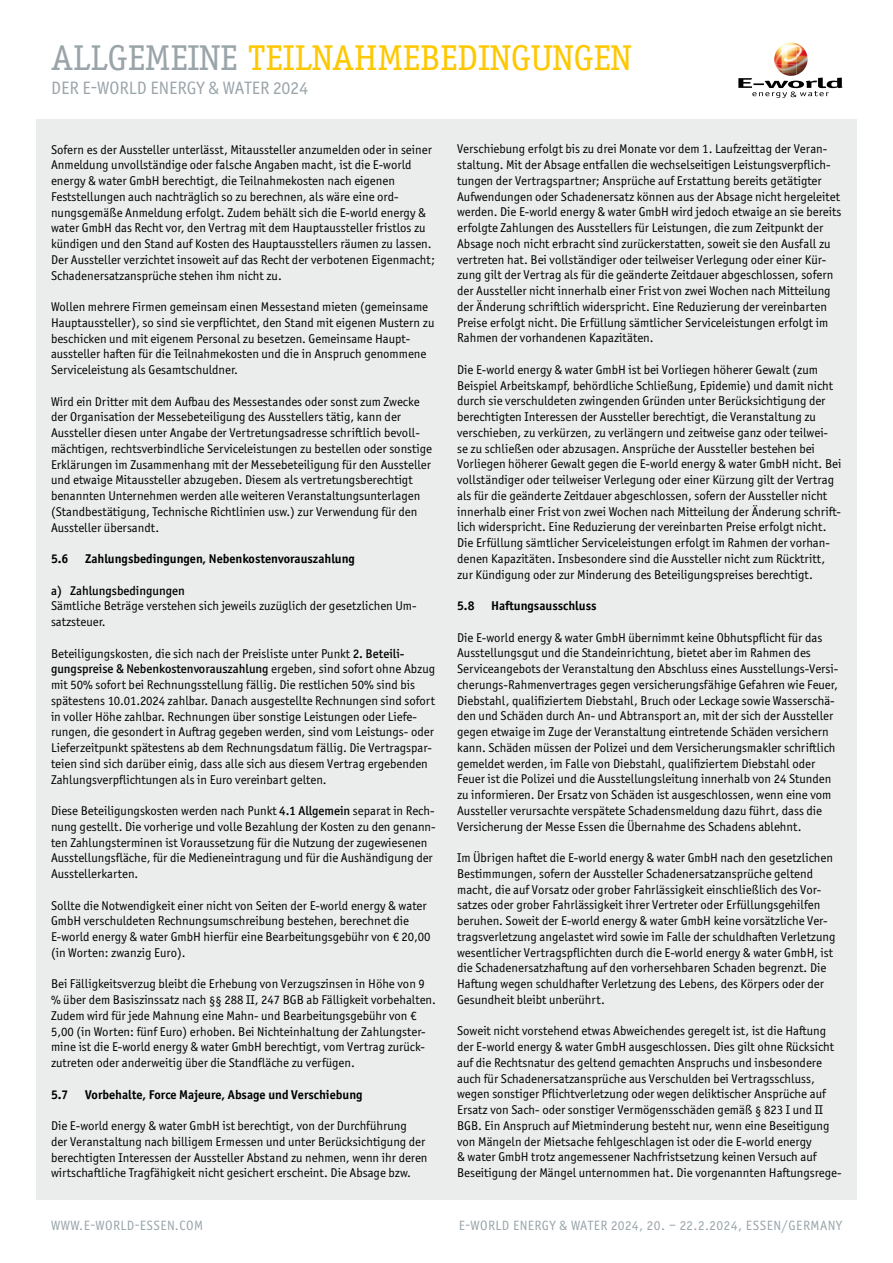
<style>
.page{position:relative;width:893px;height:1263px;background:#fff}
.page>*{position:absolute;margin:0;border:0;box-sizing:border-box;transform-origin:0 0}
.t1{font:36px "Officina Serif Std";color:#fec800}
.t2{font:18px "Officina Sans ITC Pro";color:#9aa5aa}
.t3{font:13.5px "Officina Sans ITC Pro";letter-spacing:.03em;color:#9aa5aa}
.t4{font:12.75px/15.8px "Officina Sans ITC Pro";color:#000}
.t5{font:700 12.75px "Officina Sans ITC Pro";color:#000}
.t6{font:500 12.75px "Officina Sans ITC Pro";color:#000}
.s1{color:#9aa5aa}
.s2{font-weight:500}
</style>
<div class="page">
<div style="left:36px;top:119px;width:821px;height:1080px;background:#ebeded"></div>
<img style="left:774px;top:43px;width:22px;height:22px">
<svg style="left:738px;top:65px;width:104px;height:33px"></svg>
<h1 class="t1" style="left:51px;top:37px;width:582px"><span class="s1">ALLGEMEINE</span> TEILNAHMEBEDINGUNGEN</h1>
<h2 class="t2" style="left:51px;top:78px;width:259px">DER E-WORLD ENERGY &amp; WATER 2024</h2>
<p class="t4" style="left:51px;top:141px;width:385px">Sofern es der Aussteller unterlässt, Mitaussteller anzumelden oder in seiner Anmeldung unvollständige oder falsche Angaben macht, ist die E-world energy &amp; water GmbH berechtigt, die Teilnahmekosten nach eigenen Feststellungen auch nachträglich so zu berechnen, als wäre eine ord&shy;nungsgemäße Anmeldung erfolgt. Zudem behält sich die E-world energy &amp; water GmbH das Recht vor, den Vertrag mit dem Hauptaussteller fristlos zu kündigen und den Stand auf Kosten des Hauptausstellers räumen zu lassen.<br>Der Aussteller verzichtet insoweit auf das Recht der verbotenen Eigenmacht; Schadenersatzansprüche stehen ihm nicht zu.</p>
<p class="t4" style="left:51px;top:299px;width:385px">Wollen mehrere Firmen gemeinsam einen Messestand mieten (gemeinsame Hauptaussteller), so sind sie verpflichtet, den Stand mit eigenen Mustern zu beschicken und mit eigenem Personal zu besetzen. Gemeinsame Haupt&shy;aussteller haften für die Teilnahmekosten und die in Anspruch genommene Serviceleistung als Gesamtschuldner.</p>
<p class="t4" style="left:51px;top:393px;width:383px">Wird ein Dritter mit dem Aufbau des Messestandes oder sonst zum Zwecke der Organisation der Messebeteiligung des Ausstellers tätig, kann der Aussteller diesen unter Angabe der Vertretungsadresse schriftlich bevoll&shy;mächtigen, rechtsverbindliche Serviceleistungen zu bestellen oder sonstige Erklärungen im Zusammenhang mit der Messebeteiligung für den Aussteller und etwaige Mitaussteller abzugeben. Diesem als vertretungsberechtigt benannten Unternehmen werden alle weiteren Veranstaltungsunterlagen (Standbestätigung, Technische Richtlinien usw.) zur Verwendung für den Aussteller übersandt.</p>
<p class="t5" style="left:51px;top:551px;width:19px">5.6</p>
<p class="t5" style="left:85px;top:551px;width:271px">Zahlungsbedingungen, Nebenkostenvorauszahlung</p>
<p class="t6" style="left:51px;top:582px;width:135px">a) Zahlungsbedingungen</p>
<p class="t4" style="left:51px;top:598px;width:367px">Sämtliche Beträge verstehen sich jeweils zuzüglich der gesetzlichen Um&shy;satzsteuer.</p>
<p class="t4" style="left:51px;top:645px;width:386px">Beteiligungskosten, die sich nach der Preisliste unter Punkt <span class="s2">2. Beteili&shy;gungspreise &amp; Nebenkostenvorauszahlung</span> ergeben, sind sofort ohne Abzug mit 50% sofort bei Rechnungsstellung fällig. Die restlichen 50% sind bis spätestens 10.01.2024 zahlbar. Danach ausgestellte Rechnungen sind sofort in voller Höhe zahlbar. Rechnungen über sonstige Leistungen oder Liefe&shy;rungen, die gesondert in Auftrag gegeben werden, sind vom Leistungs- oder Lieferzeitpunkt spätestens ab dem Rechnungsdatum fällig. Die Vertragspar&shy;teien sind sich darüber einig, dass alle sich aus diesem Vertrag ergebenden Zahlungsverpflichtungen als in Euro vereinbart gelten.</p>
<p class="t4" style="left:51px;top:803px;width:386px">Diese Beteiligungskosten werden nach Punkt <span class="s2">4.1 Allgemein</span> separat in Rech&shy;nung gestellt. Die vorherige und volle Bezahlung der Kosten zu den genann&shy;ten Zahlungsterminen ist Voraussetzung für die Nutzung der zugewiesenen Ausstellungsfläche, für die Medieneintragung und für die Aushändigung der Ausstellerkarten.</p>
<p class="t4" style="left:51px;top:897px;width:381px">Sollte die Notwendigkeit einer nicht von Seiten der E-world energy &amp; water GmbH verschuldeten Rechnungsumschreibung bestehen, berechnet die E-world energy &amp; water GmbH hierfür eine Bearbeitungsgebühr von € 20,00 (in Worten: zwanzig Euro).</p>
<p class="t4" style="left:51px;top:976px;width:386px">Bei Fälligkeitsverzug bleibt die Erhebung von Verzugszinsen in Höhe von 9 % über dem Basiszinssatz nach §§ 288 II, 247 BGB ab Fälligkeit vorbehalten.<br>Zudem wird für jede Mahnung eine Mahn- und Bearbeitungsgebühr von € 5,00 (in Worten: fünf Euro) erhoben. Bei Nichteinhaltung der Zahlungster&shy;mine ist die E-world energy &amp; water GmbH berechtigt, vom Vertrag zurück&shy;zutreten oder anderweitig über die Standfläche zu verfügen.</p>
<p class="t5" style="left:51px;top:1086px;width:19px">5.7</p>
<p class="t5" style="left:85px;top:1086px;width:279px">Vorbehalte, Force Majeure, Absage und Verschiebung</p>
<p class="t4" style="left:51px;top:1118px;width:378px">Die E-world energy &amp; water GmbH ist berechtigt, von der Durchführung<br>der Veranstaltung nach billigem Ermessen und unter Berücksichtigung der berechtigten Interessen der Aussteller Abstand zu nehmen, wenn ihr deren wirtschaftliche Tragfähigkeit nicht gesichert erscheint. Die Absage bzw.</p>
<p class="t4" style="left:457px;top:141px;width:386px">Verschiebung erfolgt bis zu drei Monate vor dem 1. Laufzeittag der Veran&shy;staltung. Mit der Absage entfallen die wechselseitigen Leistungsverpflich&shy;tungen der Vertragspartner; Ansprüche auf Erstattung bereits getätigter Aufwendungen oder Schadenersatz können aus der Absage nicht hergeleitet werden. Die E-world energy &amp; water GmbH wird jedoch etwaige an sie bereits erfolgte Zahlungen des Ausstellers für Leistungen, die zum Zeitpunkt der Absage noch nicht erbracht sind zurückerstatten, soweit sie den Ausfall zu vertreten hat. Bei vollständiger oder teilweiser Verlegung oder einer Kür&shy;zung gilt der Vertrag als für die geänderte Zeitdauer abgeschlossen, sofern der Aussteller nicht innerhalb einer Frist von zwei Wochen nach Mitteilung der Änderung schriftlich widerspricht. Eine Reduzierung der vereinbarten Preise erfolgt nicht. Die Erfüllung sämtlicher Serviceleistungen erfolgt im Rahmen der vorhandenen Kapazitäten.</p>
<p class="t4" style="left:457px;top:362px;width:386px">Die E-world energy &amp; water GmbH ist bei Vorliegen höherer Gewalt (zum Beispiel Arbeitskampf, behördliche Schließung, Epidemie) und damit nicht durch sie verschuldeten zwingenden Gründen unter Berücksichtigung der berechtigten Interessen der Aussteller berechtigt, die Veranstaltung zu verschieben, zu verkürzen, zu verlängern und zeitweise ganz oder teilwei&shy;se zu schließen oder abzusagen. Ansprüche der Aussteller bestehen bei Vorliegen höherer Gewalt gegen die E-world energy &amp; water GmbH nicht. Bei vollständiger oder teilweiser Verlegung oder einer Kürzung gilt der Vertrag als für die geänderte Zeitdauer abgeschlossen, sofern der Aussteller nicht innerhalb einer Frist von zwei Wochen nach Mitteilung der Änderung schrift&shy;lich widerspricht. Eine Reduzierung der vereinbarten Preise erfolgt nicht.<br>Die Erfüllung sämtlicher Serviceleistungen erfolgt im Rahmen der vorhan&shy;denen Kapazitäten. Insbesondere sind die Aussteller nicht zum Rücktritt, zur Kündigung oder zur Minderung des Beteiligungspreises berechtigt.</p>
<p class="t5" style="left:457px;top:598px;width:19px">5.8</p>
<p class="t5" style="left:491px;top:598px;width:107px">Haftungsausschluss</p>
<p class="t4" style="left:457px;top:629px;width:383px">Die E-world energy &amp; water GmbH übernimmt keine Obhutspflicht für das Ausstellungsgut und die Standeinrichtung, bietet aber im Rahmen des Serviceangebots der Veranstaltung den Abschluss eines Ausstellungs-Versi&shy;cherungs-Rahmenvertrages gegen versicherungsfähige Gefahren wie Feuer, Diebstahl, qualifiziertem Diebstahl, Bruch oder Leckage sowie Wasserschä&shy;den und Schäden durch An- und Abtransport an, mit der sich der Aussteller gegen etwaige im Zuge der Veranstaltung eintretende Schäden versichern kann. Schäden müssen der Polizei und dem Versicherungsmakler schriftlich gemeldet werden, im Falle von Diebstahl, qualifiziertem Diebstahl oder Feuer ist die Polizei und die Ausstellungsleitung innerhalb von 24 Stunden zu informieren. Der Ersatz von Schäden ist ausgeschlossen, wenn eine vom Aussteller verursachte verspätete Schadensmeldung dazu führt, dass die Versicherung der Messe Essen die Übernahme des Schadens ablehnt.</p>
<p class="t4" style="left:457px;top:850px;width:380px">Im Übrigen haftet die E-world energy &amp; water GmbH nach den gesetzlichen Bestimmungen, sofern der Aussteller Schadenersatzansprüche geltend macht, die auf Vorsatz oder grober Fahrlässigkeit einschließlich des Vor&shy;satzes oder grober Fahrlässigkeit ihrer Vertreter oder Erfüllungsgehilfen beruhen. Soweit der E-world energy &amp; water GmbH keine vorsätzliche Ver&shy;tragsverletzung angelastet wird sowie im Falle der schuldhaften Verletzung wesentlicher Vertragspflichten durch die E-world energy &amp; water GmbH, ist die Schadenersatzhaftung auf den vorhersehbaren Schaden begrenzt. Die Haftung wegen schuldhafter Verletzung des Lebens, des Körpers oder der Gesundheit bleibt unberührt.</p>
<p class="t4" style="left:457px;top:1023px;width:386px">Soweit nicht vorstehend etwas Abweichendes geregelt ist, ist die Haftung der E-world energy &amp; water GmbH ausgeschlossen. Dies gilt ohne Rücksicht auf die Rechtsnatur des geltend gemachten Anspruchs und insbesondere auch für Schadenersatzansprüche aus Verschulden bei Vertragsschluss, wegen sonstiger Pflichtverletzung oder wegen deliktischer Ansprüche auf Ersatz von Sach- oder sonstiger Vermögensschäden gemäß § 823 I und II BGB. Ein Anspruch auf Mietminderung besteht nur, wenn eine Beseitigung von Mängeln der Mietsache fehlgeschlagen ist oder die E-world energy<br>&amp; water GmbH trotz angemessener Nachfristsetzung keinen Versuch auf Beseitigung der Mängel unternommen hat. Die vorgenannten Haftungsrege-</p>
<p class="t3" style="left:51px;top:1218px;width:153px">WWW.E-WORLD-ESSEN.COM</p>
<p class="t3" style="left:459px;top:1218px;width:385px">E-WORLD ENERGY &amp; WATER 2024, 20. – 22.2.2024, ESSEN/GERMANY</p>
</div>
